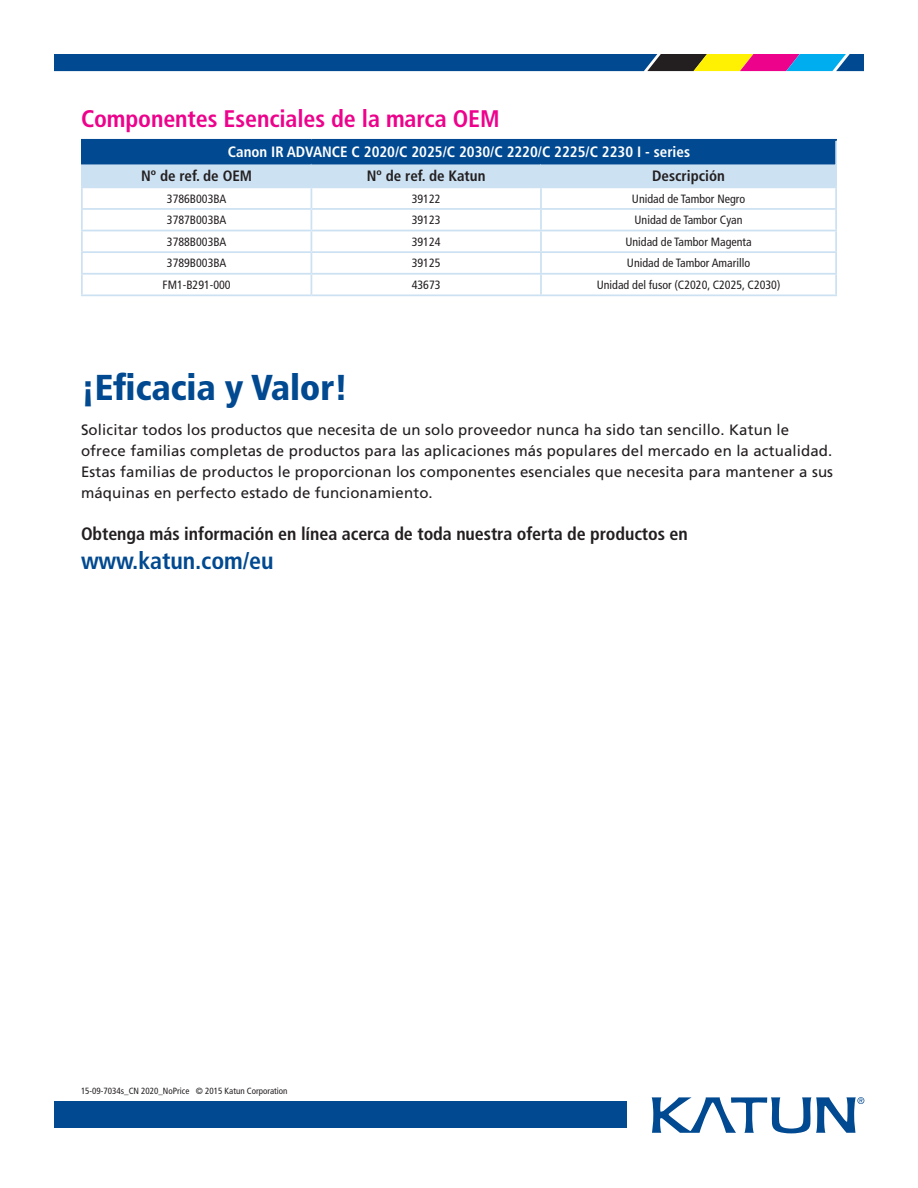
<style>
.page{position:relative;width:918px;height:1188px;background:#fff}
.page>*{position:absolute;margin:0;border:0;box-sizing:border-box;transform-origin:0 0}
.t1{font:900 condensed 36px "Frutiger";letter-spacing:-.005em;color:#014990}
.t2{font:700 condensed 24px "Frutiger";letter-spacing:-.005em;color:#ed028c}
.t3{font:700 condensed 24px "Frutiger";letter-spacing:-.005em;color:#014990}
.t4{font:700 condensed 18px "Frutiger";letter-spacing:-.005em;color:#231f20}
.t5{font:15px/21px "Frutiger";letter-spacing:.01em;color:#231f20}
.t6{font:700 condensed 15px "Frutiger";color:#fff}
.t7{font:700 condensed 15px "Frutiger";color:#231f20}
.t8{font:condensed 12px "Frutiger";color:#231f20}
.t9{font:condensed 9px "Frutiger";color:#231f20}
</style>
<div class="page">
<div style="left:82px;top:140px;width:754px;height:24px;background:#014990"></div>
<hr style="left:81px;top:163px;width:230px;height:1px;background:#014990">
<hr style="left:835px;top:141px;width:2px;height:23px;background:#cce1f2">
<svg style="left:81px;top:164px;width:756px;height:130px"></svg>
<hr style="left:81px;top:294px;width:230px;height:2px;background:#cce1f2">
<hr style="left:311px;top:294px;width:230px;height:2px;background:#cce1f2">
<hr style="left:541px;top:294px;width:296px;height:2px;background:#cce1f2">
<hr style="left:81px;top:139px;width:230px;height:2px;background:#014990">
<hr style="left:81px;top:141px;width:2px;height:22px;background:#014990">
<hr style="left:311px;top:139px;width:230px;height:2px;background:#014990">
<hr style="left:541px;top:139px;width:296px;height:2px;background:#014990">
<svg style="left:54px;top:54px;width:810px;height:17px;background:#215387"></svg>
<svg style="left:651px;top:1097px;width:213px;height:37px"></svg>
<div style="left:54px;top:1101px;width:572px;height:27px;background:#014990"></div>
<p class="t2" style="left:81px;top:104px;width:420px">Componentes Esenciales de la marca OEM</p>
<p class="t6" style="left:228px;top:143px;width:464px">Canon IR ADVANCE C 2020/C 2025/C 2030/C 2220/C 2225/C 2230 I - series</p>
<p class="t7" style="left:141px;top:167px;width:113px">Nº de ref. de OEM</p>
<p class="t7" style="left:367px;top:167px;width:120px">Nº de ref. de Katun</p>
<p class="t7" style="left:652px;top:167px;width:74px">Descripción</p>
<p class="t8" style="left:167px;top:191px;width:61px">3786B003BA</p>
<p class="t8" style="left:412px;top:191px;width:30px">39122</p>
<p class="t8" style="left:632px;top:191px;width:115px">Unidad de Tambor Negro</p>
<p class="t8" style="left:167px;top:213px;width:61px">3787B003BA</p>
<p class="t8" style="left:412px;top:213px;width:30px">39123</p>
<p class="t8" style="left:634px;top:213px;width:110px">Unidad de Tambor Cyan</p>
<p class="t8" style="left:167px;top:235px;width:61px">3788B003BA</p>
<p class="t8" style="left:412px;top:235px;width:30px">39124</p>
<p class="t8" style="left:625px;top:235px;width:128px">Unidad de Tambor Magenta</p>
<p class="t8" style="left:167px;top:256px;width:61px">3789B003BA</p>
<p class="t8" style="left:412px;top:256px;width:30px">39125</p>
<p class="t8" style="left:627px;top:256px;width:125px">Unidad de Tambor Amarillo</p>
<p class="t8" style="left:163px;top:278px;width:70px">FM1-B291-000</p>
<p class="t8" style="left:412px;top:278px;width:30px">43673</p>
<p class="t8" style="left:597px;top:278px;width:185px">Unidad del fusor (C2020, C2025, C2030)</p>
<p class="t1" style="left:81px;top:366px;width:269px">¡Eficacia y Valor!</p>
<p class="t5" style="left:81px;top:419px;width:754px">Solicitar todos los productos que necesita de un solo proveedor nunca ha sido tan sencillo. Katun le ofrece familias completas de productos para las aplicaciones más populares del mercado en la actualidad.<br>Estas familias de productos le proporcionan los componentes esenciales que necesita para mantener a sus máquinas en perfecto estado de funcionamiento.</p>
<p class="t4" style="left:81px;top:523px;width:608px">Obtenga más información en línea acerca de toda nuestra oferta de productos en</p>
<p class="t3" style="left:81px;top:546px;width:194px">www.katun.com/eu</p>
<p class="t9" style="left:81px;top:1086px;width:208px">15-09-7034s_CN 2020_NoPrice © 2015 Katun Corporation</p>
</div>
